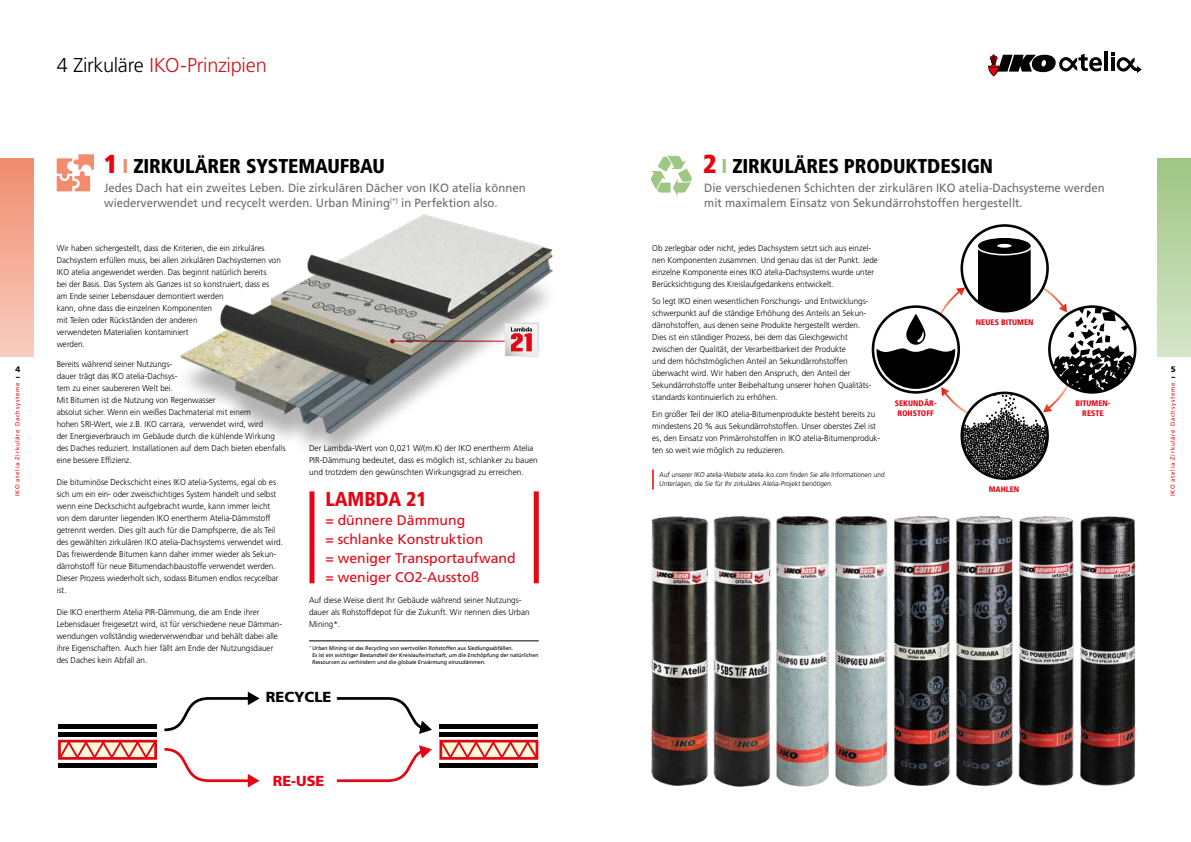
<style>
.page{position:relative;width:1191px;height:842px;background:#fff}
.page>*{position:absolute;margin:0;border:0;box-sizing:border-box;transform-origin:0 0}
.t1{font:900 condensed 20px "Frutiger LT Pro";letter-spacing:-.005em;color:#000}
.t2{font:300 20px "Frutiger LT Pro";letter-spacing:-.015em;color:#cd1719}
.t3{font:900 condensed 20px "Frutiger LT Pro";letter-spacing:-.005em;color:#e30613}
.t4{font:900 14.6px "Frutiger";color:#000}
.t5{font:900 14.6px "Frutiger";color:#e30613}
.t6{font:14px/19px "Frutiger LT Pro";color:#e30613}
.t7{font:12px/15px "Frutiger LT Pro";color:#676c6e;scale:.95 1}
.t8{font:300 8.5px/12px "Frutiger LT Pro";color:#000;scale:.95 1}
.t9{font:300 8.5px/12px "Frutiger LT Pro";color:#000}
.t10{font:900 condensed 8px/9.7px "Frutiger";color:#e30613;text-align:center}
.t11{font:900 8px "Frutiger LT Pro";color:#000}
.t12{font:300 7px/9px "Frutiger LT Pro";color:#000;scale:.95 1}
.t13{font:6px "Frutiger LT Pro";letter-spacing:.12em;color:#e30613}
.t14{font:5.5px/7px "Frutiger LT Pro";color:#000}
.s1{color:#000}
.s2{font-size:26px;color:#e30613}
.s3{color:#f18d6e}
.s4{color:#9fc683}
</style>
<div class="page">
<div style="left:0;top:159px;width:34px;height:198px;background:linear-gradient(to bottom,#f18c6d,#f8cec0)"></div>
<svg style="left:57px;top:154px;width:37px;height:37px"></svg>
<img style="left:180px;top:214px;width:373px;height:232px">
<hr style="left:309px;top:641px;width:230px;height:1px;background:#000">
<div style="left:309px;top:491px;width:5px;height:92px;background:#e30613"></div>
<div style="left:534px;top:491px;width:5px;height:92px;background:#e30613"></div>
<hr style="left:58px;top:732px;width:99px;height:4px;background:#000">
<hr style="left:58px;top:725px;width:99px;height:4px;background:#000">
<svg style="left:58px;top:739px;width:202px;height:48px"></svg>
<svg style="left:164px;top:692px;width:96px;height:40px"></svg>
<svg style="left:439px;top:739px;width:100px;height:21px;background:#f28b82"></svg>
<hr style="left:439px;top:732px;width:99px;height:4px;background:#000">
<div style="left:439px;top:763px;width:99px;height:5px;background:#000"></div>
<hr style="left:439px;top:725px;width:99px;height:4px;background:#000">
<svg style="left:336px;top:745px;width:96px;height:38px"></svg>
<svg style="left:336px;top:697px;width:96px;height:37px"></svg>
<svg style="left:504px;top:323px;width:34px;height:34px"></svg>
<hr style="left:392px;top:341px;width:112px;height:1px;background:#e30613">
<svg style="left:390px;top:339px;width:5px;height:4px"></svg>
<div style="left:1157px;top:159px;width:34px;height:198px;background:linear-gradient(to bottom,#9fc682,#d5e6c9)"></div>
<svg style="left:650px;top:156px;width:42px;height:40px"></svg>
<hr style="left:1104px;top:52px;width:4px;height:19px;background:#000">
<svg style="left:988px;top:54px;width:113px;height:22px"></svg>
<svg style="left:1111px;top:52px;width:30px;height:21px"></svg>
<svg style="left:652px;top:469px;width:1px;height:21px"></svg>
<svg style="left:871px;top:224px;width:265px;height:256px"></svg>
<svg style="left:997px;top:244px;width:14px;height:4px"></svg>
<img style="left:713px;top:516px;width:57px;height:271px">
<img style="left:776px;top:517px;width:53px;height:270px">
<img style="left:835px;top:516px;width:114px;height:271px">
<img style="left:1018px;top:516px;width:118px;height:270px">
<img style="left:651px;top:516px;width:58px;height:270px">
<img style="left:956px;top:516px;width:56px;height:270px">
<p class="t11" style="left:15px;top:364px;width:6px">4</p>
<p class="t13" style="left:14px;top:496px;width:115px;rotate:-90deg">IKO atelia Zirkuläre Dachsysteme</p>
<h1 class="t2" style="left:57px;top:53px;width:212px"><span class="s1">4 Zirkuläre</span> IKO-Prinzipien</h1>
<h1 class="t1" style="left:104px;top:154px;width:282px"><span class="s2">1</span> <span class="s3">I</span> ZIRKULÄRER SYSTEMAUFBAU</h1>
<h3 class="t7" style="left:104px;top:180px;width:445px">Jedes Dach hat ein zweites Leben. Die zirkulären Dächer von IKO atelia können wiederverwendet und recycelt werden. Urban Mining<sup>(*)</sup> in Perfektion also.</h3>
<p class="t8" style="left:57px;top:242px;width:237px">Wir haben sichergestellt, dass die Kriterien, die ein zirkuläres Dachsystem erfüllen muss, bei allen zirkulären Dachsystemen von IKO atelia angewendet werden. Das beginnt natürlich bereits<br>bei der Basis. Das System als Ganzes ist so konstruiert, dass es am Ende seiner Lebensdauer demontiert werden<br>kann, ohne dass die einzelnen Komponenten<br>mit Teilen oder Rückständen der anderen<br>verwendeten Materialien kontaminiert<br>werden.</p>
<p class="t8" style="left:57px;top:358px;width:242px">Bereits während seiner Nutzungs-<br>dauer trägt das IKO atelia-Dachsys-<br>tem zu einer saubereren Welt bei.<br>Mit Bitumen ist die Nutzung von Regenwasser<br>absolut sicher. Wenn ein weißes Dachmaterial mit einem<br>hohen SRI-Wert, wie z.B. IKO carrara, verwendet wird, wird<br>der Energieverbrauch im Gebäude durch die kühlende Wirkung des Daches reduziert. Installationen auf dem Dach bieten ebenfalls eine bessere Effizienz.</p>
<p class="t8" style="left:57px;top:476px;width:240px">Die bituminöse Deckschicht eines IKO atelia-Systems, egal ob es sich um ein ein- oder zweischichtiges System handelt und selbst wenn eine Deckschicht aufgebracht wurde, kann immer leicht von dem darunter liegenden IKO enertherm Atelia-Dämmstoff getrennt werden. Dies gilt auch für die Dampfsperre, die als Teil des gewählten zirkulären IKO atelia-Dachsystems verwendet wird.<br>Das freiwerdende Bitumen kann daher immer wieder als Sekun&shy;därrohstoff für neue Bitumendachbaustoffe verwendet werden.<br>Dieser Prozess wiederholt sich, sodass Bitumen endlos recycelbar ist.</p>
<p class="t8" style="left:57px;top:606px;width:239px">Die IKO enertherm Atelia PIR-Dämmung, die am Ende ihrer Lebensdauer freigesetzt wird, ist für verschiedene neue Dämman&shy;wendungen vollständig wiederverwendbar und behält dabei alle ihre Eigenschaften. Auch hier fällt am Ende der Nutzungsdauer des Daches kein Abfall an.</p>
<p class="t9" style="left:309px;top:442px;width:230px">Der Lambda-Wert von 0,021 W/(m.K) der IKO enertherm Atelia<br>PIR-Dämmung bedeutet, dass es möglich ist, schlanker zu bauen und trotzdem den gewünschten Wirkungsgrad zu erreichen.</p>
<h1 class="t3" style="left:325px;top:487px;width:103px">LAMBDA 21</h1>
<h3 class="t6" style="left:325px;top:510px;width:192px">= dünnere Dämmung<br>= schlanke Konstruktion<br>= weniger Transportaufwand = weniger CO2-Ausstoß</h3>
<p class="t8" style="left:309px;top:594px;width:233px">Auf diese Weise dient Ihr Gebäude während seiner Nutzungs&shy;dauer als Rohstoffdepot für die Zukunft. Wir nennen dies Urban<br>Mining*.</p>
<p class="t14" style="left:312px;top:644px;width:228px;text-indent:-3px"><sup>*</sup> Urban Mining ist das Recycling von wertvollen Rohstoffen aus Siedlungsabfällen.<br>Es ist ein wichtiger Bestandteil der Kreislaufwirtschaft, um die Erschöpfung der natürlichen<br>Ressourcen zu verhindern und die globale Erwärmung einzudämmen.</p>
<h2 class="t4" style="left:266px;top:688px;width:67px">RECYCLE</h2>
<h2 class="t5" style="left:273px;top:772px;width:53px">RE-USE</h2>
<h1 class="t1" style="left:703px;top:154px;width:291px"><span class="s2">2</span> <span class="s4">I</span> ZIRKULÄRES PRODUKTDESIGN</h1>
<h3 class="t7" style="left:704px;top:180px;width:423px">Die verschiedenen Schichten der zirkulären IKO atelia-Dachsysteme werden mit maximalem Einsatz von Sekundärrohstoffen hergestellt.</h3>
<p class="t8" style="left:652px;top:242px;width:239px">Ob zerlegbar oder nicht, jedes Dachsystem setzt sich aus einzel&shy;nen Komponenten zusammen. Und genau das ist der Punkt. Jede einzelne Komponente eines IKO atelia-Dachsystems wurde unter Berücksichtigung des Kreislaufgedankens entwickelt.</p>
<p class="t8" style="left:652px;top:295px;width:232px">So legt IKO einen wesentlichen Forschungs- und Entwicklungs&shy;schwerpunkt auf die ständige Erhöhung des Anteils an Sekun&shy;därrohstoffen, aus denen seine Produkte hergestellt werden.<br>Dies ist ein ständiger Prozess, bei dem das Gleichgewicht zwischen der Qualität, der Verarbeitbarkeit der Produkte<br>und dem höchstmöglichen Anteil an Sekundärrohstoffen überwacht wird. Wir haben den Anspruch, den Anteil der Sekundärrohstoffe unter Beibehaltung unserer hohen Qualitäts&shy;standards kontinuierlich zu erhöhen.</p>
<p class="t8" style="left:652px;top:408px;width:241px">Ein großer Teil der IKO atelia-Bitumenprodukte besteht bereits zu mindestens 20 % aus Sekundärrohstoffen. Unser oberstes Ziel ist es, den Einsatz von Primärrohstoffen in IKO atelia-Bitumenproduk&shy;ten so weit wie möglich zu reduzieren.</p>
<p class="t12" style="left:659px;top:470px;width:239px">Auf unserer IKO atelia-Website atelia.iko.com finden Sie alle Informationen und<br>Unterlagen, die Sie für Ihr zirkuläres Atelia-Projekt benötigen.</p>
<p class="t10" style="left:894px;top:398px;width:43px">SEKUNDÄR-<br>ROHSTOFF</p>
<p class="t10" style="left:976px;top:317px;width:59px">NEUES BITUMEN</p>
<p class="t10" style="left:988px;top:485px;width:32px">MAHLEN</p>
<p class="t10" style="left:1075px;top:398px;width:37px">BITUMEN-<br>RESTE</p>
<p class="t11" style="left:1170px;top:364px;width:6px">5</p>
<p class="t13" style="left:1169px;top:496px;width:115px;rotate:-90deg">IKO atelia Zirkuläre Dachsysteme</p>
</div>
